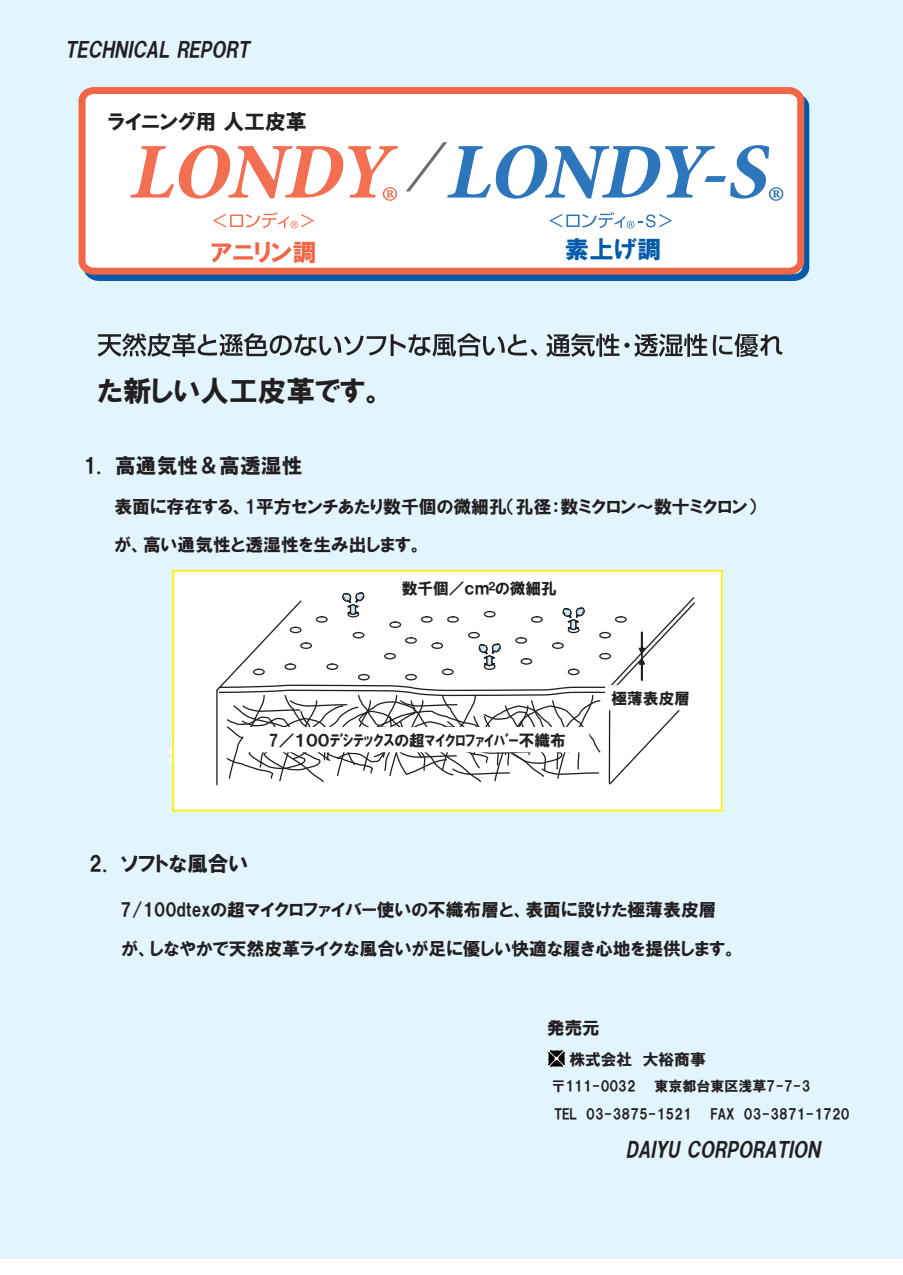
<style>
.page{position:relative;width:903px;height:1275px;background:#fff}
.page>*{position:absolute;margin:0;border:0;box-sizing:border-box;transform-origin:0 0}
.t1{font:28.53px "HGP Soei Kakugothic UB";color:#231f20}
.t2{font:24.5px "HGP Soei Kakugothic UB";color:#f26648}
.t3{font:24.5px "HGP Soei Kakugothic UB";color:#015aaa}
.t4{font:italic 20.82px "HGP Soei Kakugothic UB";color:#231f20}
.t5{font:20.82px "HGP Soei Kakugothic UB";color:#231f20}
.t6{font:17.85px/37.6px "HGP Soei Kakugothic UB";color:#231f20}
.t7{font:17.5px "HGP Soei Kakugothic UB";color:#231f20}
.t8{font:15.75px "HGP Soei Kakugothic UB";color:#231f20}
.t9{font:14px/28.2px "HGP Soei Kakugothic UB";color:#231f20}
</style>
<div class="page">
<div style="left:0;top:0;width:903px;height:1258px;background:#e2f4fc"></div>
<img style="left:548px;top:1051px;width:17px;height:16px">
<svg style="left:169px;top:740px;width:3px;height:22px"></svg>
<svg style="left:78px;top:87px;width:730px;height:191px;background:#f5e6e5"></svg>
<div style="left:172px;top:570px;width:551px;height:241px;background:#fff;border:2px solid #fff101"></div>
<svg style="left:216px;top:592px;width:479px;height:194px"></svg>
<svg style="left:97px;top:333px;width:440px;height:24px"></svg>
<svg style="left:546px;top:333px;width:161px;height:24px"></svg>
<svg style="left:713px;top:334px;width:69px;height:23px"></svg>
<svg style="left:213px;top:212px;width:101px;height:17px;background:#fce6e1"></svg>
<svg style="left:130px;top:145px;width:268px;height:56px;background:#faccc2"></svg>
<svg style="left:549px;top:212px;width:123px;height:17px;background:#dbe7f3"></svg>
<svg style="left:406px;top:142px;width:377px;height:59px;background:#c3d7eb"></svg>
<p class="t4" style="left:65px;top:39px;width:189px">TECHNICAL REPORT</p>
<p class="t5" style="left:108px;top:111px;width:200px">ライニング用人工皮革</p>
<h2 class="t2" style="left:211px;top:240px;width:108px">アニリン調</h2>
<h2 class="t3" style="left:565px;top:237px;width:98px">素上げ調</h2>
<h1 class="t1" style="left:97px;top:376px;width:288px">た新しい人工皮革です。</h1>
<p class="t5" style="left:83px;top:455px;width:221px">1. 高通気性＆高透湿性</p>
<p class="t6" style="left:114px;top:488px;width:643px">表面に存在する、1平方センチあたり数千個の微細孔（孔径：数ミクロン～数十ミクロン）が、高い通気性と透湿性を生み出します。</p>
<p class="t8" style="left:402px;top:581px;width:157px">数千個／ｃｍ<sup>２</sup>の微細孔</p>
<p class="t8" style="left:269px;top:733px;width:299px">7／１００ﾃﾞｼﾃｯｸｽの超ﾏｲｸﾛﾌｧｲﾊﾞｰ不織布</p>
<p class="t8" style="left:611px;top:691px;width:80px">極薄表皮層</p>
<p class="t5" style="left:89px;top:853px;width:160px">2. ソフトな風合い</p>
<p class="t6" style="left:120px;top:890px;width:598px">7/100dtexの超マイクロファイバー使いの不織布層と、表面に設けた極薄表皮層</p>
<p class="t6" style="left:121px;top:929px;width:617px">が、しなやかで天然皮革ライクな風合いが足に優しい快適な履き心地を提供します。</p>
<p class="t7" style="left:547px;top:1019px;width:54px">発売元</p>
<p class="t8" style="left:569px;top:1051px;width:138px">株式会社 大裕商事</p>
<p class="t9" style="left:551px;top:1071px;width:86px">〒111-0032</p>
<p class="t9" style="left:554px;top:1071px;width:258px;text-indent:100px">東京都台東区浅草7-7-3<br>TEL 03-3875-1521</p>
<p class="t9" style="left:710px;top:1100px;width:141px">FAX 03-3871-1720</p>
<p class="t4" style="left:626px;top:1139px;width:200px">DAIYU CORPORATION</p>
</div>
